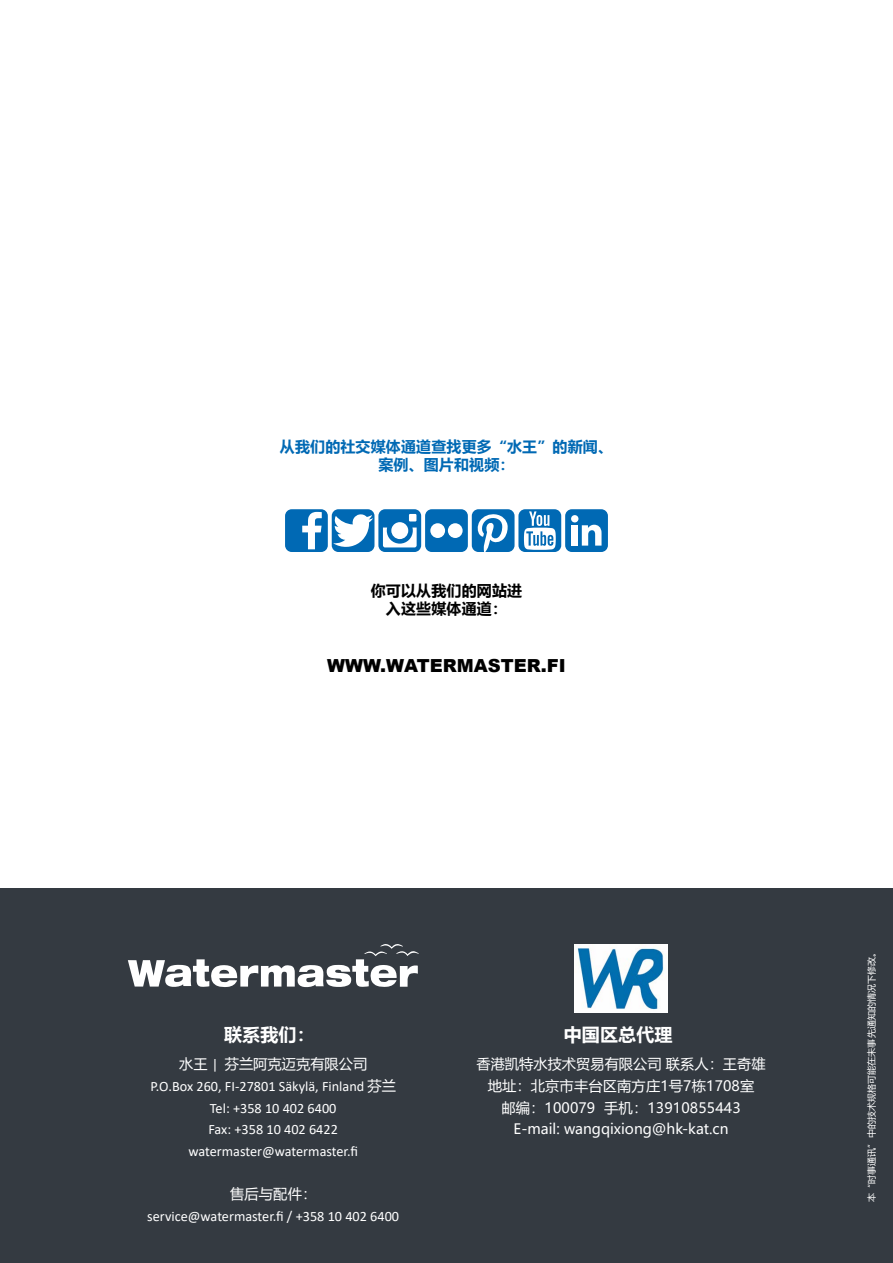
<style>
.page{position:relative;width:893px;height:1263px;background:#fff}
.page>*{position:absolute;margin:0;border:0;box-sizing:border-box;transform-origin:0 0}
.t1{font:900 18px "Arial";color:#000}
.t2{font:700 18px "Microsoft Ya Hei";letter-spacing:.01em;color:#fff}
.t3{font:700 15px/18px "Microsoft Ya Hei";letter-spacing:.01em;color:#0069b4;text-align:center}
.t4{font:700 15px/18px "Microsoft Ya Hei";letter-spacing:.01em;color:#000;text-align:center}
.t5{font:14.25px/21.6px "Calibri";color:#fff;text-align:center}
.t6{font:14.25px/21.6px "Microsoft Ya Hei";color:#fff;text-align:center}
.t7{font:9px "Microsoft Ya Hei";letter-spacing:.01em;color:#fff}
.s1{font-family:"Calibri"}
.s2{font-family:"Microsoft Ya Hei"}
</style>
<div class="page">
<div style="left:0;top:889px;width:893px;height:374px;background:#343a41"></div>
<div style="left:518px;top:509px;width:43px;height:43px;background:#0069b4;border-radius:7px"></div>
<svg style="left:524px;top:511px;width:32px;height:39px"></svg>
<div style="left:472px;top:509px;width:43px;height:43px;background:#0069b4;border-radius:7px"></div>
<svg style="left:477px;top:514px;width:31px;height:38px"></svg>
<div style="left:425px;top:509px;width:43px;height:43px;background:#0069b4;border-radius:7px"></div>
<div style="left:430px;top:523px;width:15px;height:15px;background:#fff;border-radius:50%"></div>
<div style="left:448px;top:523px;width:15px;height:15px;background:#fff;border-radius:50%"></div>
<div style="left:332px;top:509px;width:42px;height:43px;background:#0069b4;border-radius:7px"></div>
<svg style="left:333px;top:509px;width:88px;height:43px"></svg>
<div style="left:285px;top:509px;width:43px;height:43px;background:#0069b4;border-radius:7px"></div>
<svg style="left:302px;top:512px;width:20px;height:37px"></svg>
<div style="left:565px;top:509px;width:43px;height:43px;background:#0069b4;border-radius:7px"></div>
<div style="left:572px;top:525px;width:6px;height:21px;background:#fff"></div>
<div style="left:571px;top:515px;width:7px;height:7px;background:#fff;border-radius:50%"></div>
<svg style="left:582px;top:525px;width:19px;height:21px"></svg>
<svg style="left:128px;top:944px;width:291px;height:43px"></svg>
<img style="left:574px;top:944px;width:94px;height:68px">
<p class="t3" style="left:280px;top:437px;width:335px">从我们的社交媒体通道查找更多“水王”的新闻、案例、图片和视频：</p>
<p class="t4" style="left:371px;top:581px;width:153px">你可以从我们的网站进入这些媒体通道：</p>
<p class="t1" style="left:327px;top:652px;width:240px">WWW.WATERMASTER.FI</p>
<p class="t2" style="left:224px;top:1021px;width:92px">联系我们：</p>
<p class="t6" style="left:179px;top:1053px;width:190px">水王 <span class="s1">|</span> 芬兰阿克迈克有限公司</p>
<p class="t5" style="left:150px;top:1075px;width:247px">P.O.Box 260, FI-27801 Säkylä, Finland <span class="s2">芬兰<br></span>Tel: +358 10 402 6400<br>Fax: +358 10 402 6422 watermaster@watermaster.fi</p>
<p class="t6" style="left:230px;top:1182px;width:88px">售后与配件：</p>
<p class="t5" style="left:147px;top:1205px;width:253px">service@watermaster.fi / +358 10 402 6400</p>
<p class="t2" style="left:564px;top:1021px;width:110px">中国区总代理</p>
<p class="t6" style="left:476px;top:1053px;width:291px">香港凯特水技术贸易有限公司 联系人：王奇雄地址：北京市丰台区南方庄1号7栋1708室<br>邮编：100079 手机：13910855443<br>E-mail: wangqixiong@hk-kat.cn</p>
<p class="t7" style="left:865px;top:1202px;width:256px;rotate:-90deg">本“时事通讯”中的技术规格可能在未事先通知的情况下修改。</p>
</div>
